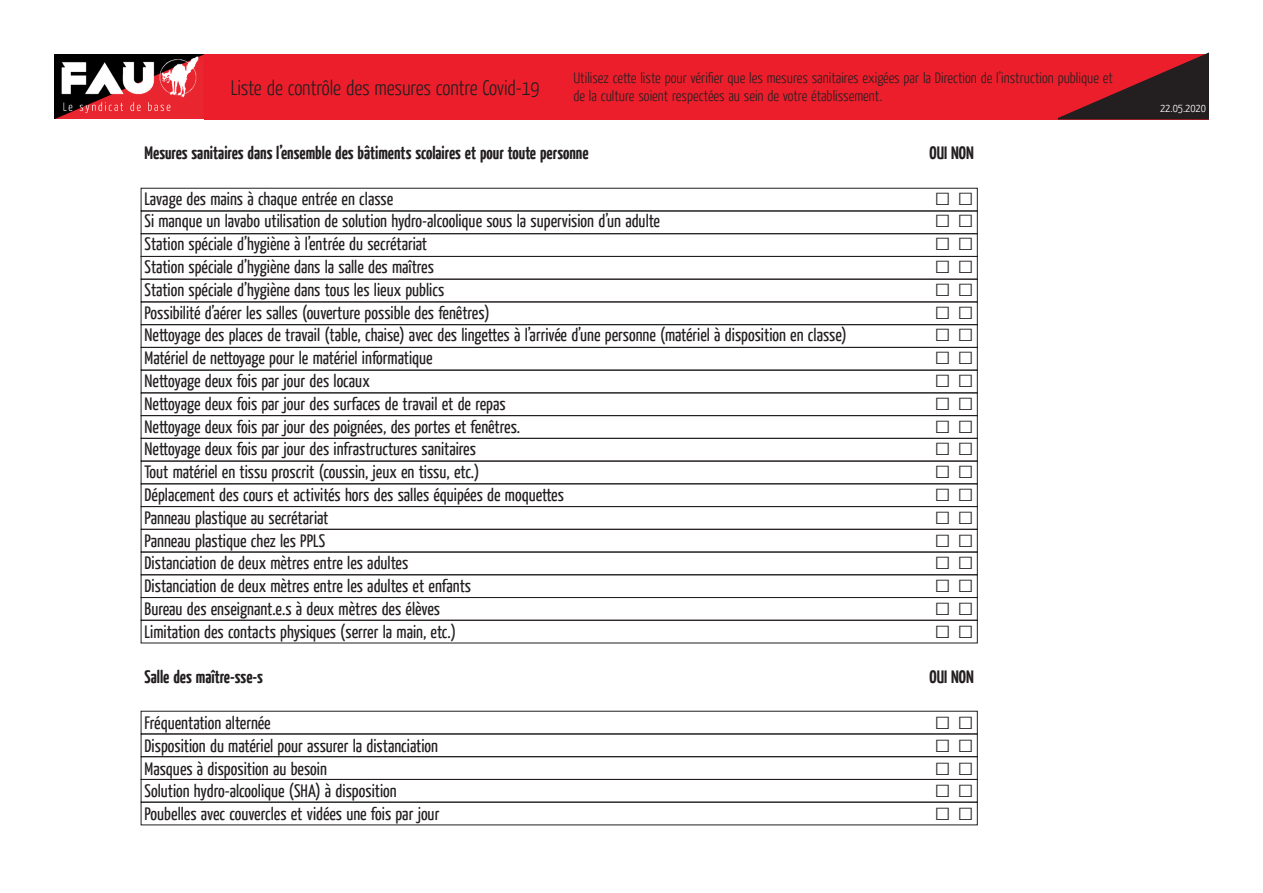
<style>
.page{position:relative;width:1263px;height:893px;background:#fff}
.page>*{position:absolute;margin:0;border:0;box-sizing:border-box;transform-origin:0 0}
.t1{font:27px "Times New Roman";color:#231f20}
.t2{font:300 21px "Yanone Kaffeesatz";letter-spacing:-.01em;color:#231f20}
.t3{font:18px "Yanone Kaffeesatz";color:#231f20}
.t4{font:700 18px "Yanone Kaffeesatz";color:#231f20}
.t5{font:300 15px/18px "Yanone Kaffeesatz";color:#231f20}
.t6{font:300 12px "Yanone Kaffeesatz";color:#fff}
</style>
<div class="page">
<div style="left:204px;top:54px;width:1005px;height:65px;background:#ed1e2b"></div>
<div style="left:141px;top:188px;width:836px;height:23px;border:1px solid #231f20"></div>
<div style="left:141px;top:233px;width:836px;height:24px;border:1px solid #231f20"></div>
<div style="left:141px;top:256px;width:836px;height:23px;border:1px solid #231f20"></div>
<div style="left:141px;top:279px;width:836px;height:23px;border:1px solid #231f20"></div>
<div style="left:141px;top:324px;width:836px;height:24px;border:1px solid #231f20"></div>
<div style="left:141px;top:347px;width:836px;height:23px;border:1px solid #231f20"></div>
<div style="left:141px;top:370px;width:836px;height:23px;border:1px solid #231f20"></div>
<div style="left:141px;top:415px;width:836px;height:24px;border:1px solid #231f20"></div>
<div style="left:141px;top:438px;width:836px;height:23px;border:1px solid #231f20"></div>
<div style="left:141px;top:461px;width:836px;height:23px;border:1px solid #231f20"></div>
<div style="left:141px;top:506px;width:836px;height:23px;border:1px solid #231f20"></div>
<div style="left:141px;top:529px;width:836px;height:23px;border:1px solid #231f20"></div>
<div style="left:141px;top:552px;width:836px;height:23px;border:1px solid #231f20"></div>
<div style="left:141px;top:597px;width:836px;height:23px;border:1px solid #231f20"></div>
<div style="left:141px;top:620px;width:836px;height:23px;border:1px solid #231f20"></div>
<div style="left:141px;top:711px;width:836px;height:23px;border:1px solid #231f20"></div>
<div style="left:141px;top:756px;width:836px;height:24px;border:1px solid #231f20"></div>
<div style="left:141px;top:779px;width:836px;height:23px;border:1px solid #231f20"></div>
<div style="left:141px;top:802px;width:836px;height:23px;border:1px solid #231f20"></div>
<img style="left:54px;top:54px;width:149px;height:65px">
<svg style="left:1056px;top:52px;width:153px;height:68px"></svg>
<p class="t2" style="left:231px;top:75px;width:310px">Liste de contrôle des mesures contre Covid-19</p>
<p class="t5" style="left:573px;top:69px;width:541px">Utilisez cette liste pour vérifier que les mesures sanitaires exigées par la Direction de l’instruction publique et de la culture soient respectées au sein de votre établissement.</p>
<p class="t4" style="left:145px;top:141px;width:445px">Mesures sanitaires dans l’ensemble des bâtiments scolaires et pour toute personne</p>
<p class="t4" style="left:929px;top:141px;width:46px">OUI NON</p>
<p class="t3" style="left:145px;top:187px;width:250px">Lavage des mains à chaque entrée en classe</p>
<h1 class="t1" style="left:934px;top:176px;width:41px">□ □</h1>
<p class="t3" style="left:145px;top:210px;width:517px">Si manque un lavabo utilisation de solution hydro-alcoolique sous la supervision d’un adulte</p>
<h1 class="t1" style="left:934px;top:199px;width:41px">□ □</h1>
<p class="t3" style="left:145px;top:232px;width:284px">Station spéciale d’hygiène à l’entrée du secrétariat</p>
<h1 class="t1" style="left:934px;top:222px;width:41px">□ □</h1>
<p class="t3" style="left:145px;top:255px;width:291px">Station spéciale d’hygiène dans la salle des maîtres</p>
<h1 class="t1" style="left:934px;top:245px;width:41px">□ □</h1>
<p class="t3" style="left:145px;top:278px;width:301px">Station spéciale d’hygiène dans tous les lieux publics</p>
<h1 class="t1" style="left:934px;top:268px;width:41px">□ □</h1>
<p class="t3" style="left:145px;top:301px;width:347px">Possibilité d’aérer les salles (ouverture possible des fenêtres)</p>
<h1 class="t1" style="left:934px;top:290px;width:41px">□ □</h1>
<p class="t3" style="left:145px;top:324px;width:704px">Nettoyage des places de travail (table, chaise) avec des lingettes à l’arrivée d’une personne (matériel à disposition en classe)</p>
<h1 class="t1" style="left:934px;top:313px;width:41px">□ □</h1>
<p class="t3" style="left:145px;top:346px;width:290px">Matériel de nettoyage pour le matériel informatique</p>
<h1 class="t1" style="left:934px;top:336px;width:41px">□ □</h1>
<p class="t3" style="left:145px;top:369px;width:227px">Nettoyage deux fois par jour des locaux</p>
<h1 class="t1" style="left:934px;top:359px;width:41px">□ □</h1>
<p class="t3" style="left:145px;top:392px;width:362px">Nettoyage deux fois par jour des surfaces de travail et de repas</p>
<h1 class="t1" style="left:934px;top:382px;width:41px">□ □</h1>
<p class="t3" style="left:145px;top:415px;width:377px">Nettoyage deux fois par jour des poignées, des portes et fenêtres.</p>
<h1 class="t1" style="left:934px;top:404px;width:41px">□ □</h1>
<p class="t3" style="left:145px;top:438px;width:333px">Nettoyage deux fois par jour des infrastructures sanitaires</p>
<h1 class="t1" style="left:934px;top:427px;width:41px">□ □</h1>
<p class="t3" style="left:145px;top:460px;width:336px">Tout matériel en tissu proscrit (coussin, jeux en tissu, etc.)</p>
<h1 class="t1" style="left:934px;top:450px;width:41px">□ □</h1>
<p class="t3" style="left:145px;top:483px;width:421px">Déplacement des cours et activités hors des salles équipées de moquettes</p>
<h1 class="t1" style="left:934px;top:473px;width:41px">□ □</h1>
<p class="t3" style="left:145px;top:506px;width:185px">Panneau plastique au secrétariat</p>
<h1 class="t1" style="left:934px;top:496px;width:41px">□ □</h1>
<p class="t3" style="left:145px;top:529px;width:182px">Panneau plastique chez les PPLS</p>
<h1 class="t1" style="left:934px;top:518px;width:41px">□ □</h1>
<p class="t3" style="left:145px;top:552px;width:265px">Distanciation de deux mètres entre les adultes</p>
<h1 class="t1" style="left:934px;top:541px;width:41px">□ □</h1>
<p class="t3" style="left:145px;top:574px;width:328px">Distanciation de deux mètres entre les adultes et enfants</p>
<h1 class="t1" style="left:934px;top:564px;width:41px">□ □</h1>
<p class="t3" style="left:145px;top:597px;width:297px">Bureau des enseignant.e.s à deux mètres des élèves</p>
<h1 class="t1" style="left:934px;top:587px;width:41px">□ □</h1>
<p class="t3" style="left:145px;top:620px;width:313px">Limitation des contacts physiques (serrer la main, etc.)</p>
<h1 class="t1" style="left:934px;top:610px;width:41px">□ □</h1>
<p class="t4" style="left:145px;top:665px;width:120px">Salle des maître-sse-s</p>
<p class="t4" style="left:929px;top:665px;width:46px">OUI NON</p>
<p class="t3" style="left:145px;top:711px;width:128px">Fréquentation alternée</p>
<h1 class="t1" style="left:934px;top:701px;width:41px">□ □</h1>
<p class="t3" style="left:145px;top:734px;width:295px">Disposition du matériel pour assurer la distanciation</p>
<h1 class="t1" style="left:934px;top:724px;width:41px">□ □</h1>
<p class="t3" style="left:145px;top:757px;width:184px">Masques à disposition au besoin</p>
<h1 class="t1" style="left:934px;top:746px;width:41px">□ □</h1>
<p class="t3" style="left:145px;top:780px;width:254px">Solution hydro-alcoolique (SHA) à disposition</p>
<h1 class="t1" style="left:934px;top:769px;width:41px">□ □</h1>
<p class="t3" style="left:145px;top:802px;width:296px">Poubelles avec couvercles et vidées une fois par jour</p>
<h1 class="t1" style="left:934px;top:792px;width:41px">□ □</h1>
<p class="t6" style="left:1160px;top:101px;width:47px">22.05.2020</p>
</div>
